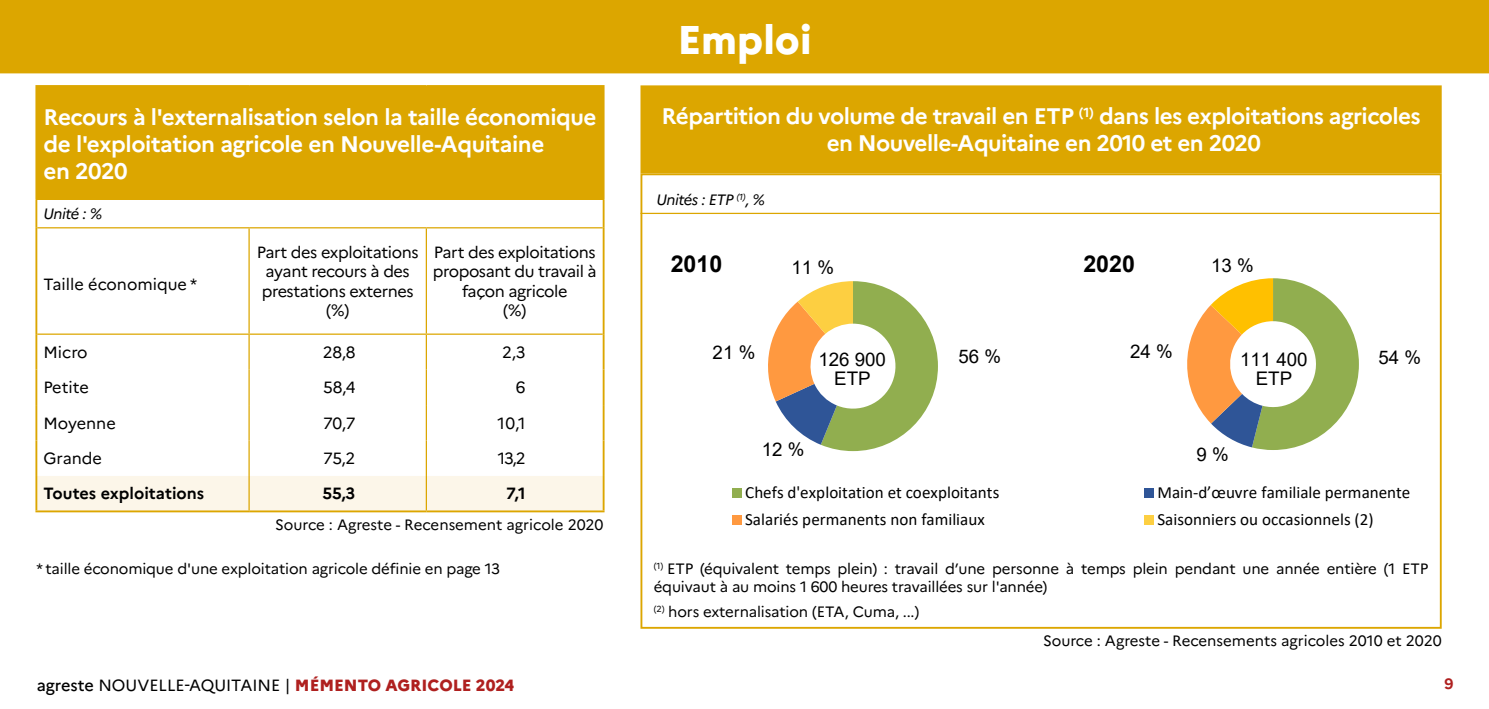
<style>
.page{position:relative;width:1489px;height:709px;background:#fff}
.page>*{position:absolute;margin:0;border:0;box-sizing:border-box;transform-origin:0 0}
.t1{font:800 40px "Marianne";color:#fff}
.t2{font:700 23.25px "Arial";color:#000}
.t3{font:700 22.5px/27px "Marianne";letter-spacing:-.025em;color:#fff}
.t4{font:18.75px/18.8px "Arial";letter-spacing:-.005em;color:#000;text-align:center}
.t5{font:17px "Calibri";color:#000}
.t6{font:16.25px/19.5px "Marianne";letter-spacing:-.025em;color:#000;text-align:center}
.t7{font:16.25px "Marianne";color:#000}
.t8{font:700 16.25px "Marianne";color:#000}
.t9{font:15px/18px "Marianne";letter-spacing:-.01em;color:#000}
.t10{font:italic 15px "Marianne";letter-spacing:-.03em;color:#000}
.t11{font:700 15px "Marianne";color:#af201f}
.s1{font-weight:500}
.s2{font-weight:800;color:#af201f}
</style>
<div class="page">
<div style="left:640px;top:173px;width:801px;height:455px;border:2px solid #dca600"></div>
<div style="left:0;top:0;width:1488px;height:73px;background:#dca600"></div>
<div style="left:36px;top:86px;width:567px;height:113px;background:#dca600"></div>
<div style="left:37px;top:476px;width:565px;height:34px;background:#fcf6e9"></div>
<hr style="left:602px;top:87px;width:2px;height:112px;background:#dca600">
<hr style="left:602px;top:199px;width:2px;height:29px;background:#dca600">
<hr style="left:426px;top:228px;width:1px;height:105px;background:#dca600">
<hr style="left:426px;top:335px;width:1px;height:34px;background:#dca600">
<hr style="left:426px;top:369px;width:1px;height:36px;background:#dca600">
<hr style="left:426px;top:405px;width:1px;height:35px;background:#dca600">
<hr style="left:426px;top:440px;width:1px;height:36px;background:#dca600">
<hr style="left:426px;top:476px;width:1px;height:34px;background:#dca600">
<hr style="left:248px;top:228px;width:2px;height:105px;background:#dca600">
<hr style="left:248px;top:335px;width:2px;height:34px;background:#dca600">
<hr style="left:248px;top:369px;width:2px;height:36px;background:#dca600">
<hr style="left:248px;top:405px;width:2px;height:35px;background:#dca600">
<hr style="left:248px;top:440px;width:2px;height:36px;background:#dca600">
<hr style="left:248px;top:476px;width:2px;height:34px;background:#dca600">
<hr style="left:35px;top:85px;width:214px;height:2px;background:#dca600">
<hr style="left:35px;top:87px;width:2px;height:112px;background:#dca600">
<hr style="left:249px;top:85px;width:177px;height:2px;background:#dca600">
<hr style="left:426px;top:85px;width:178px;height:2px;background:#dca600">
<hr style="left:35px;top:199px;width:2px;height:29px;background:#dca600">
<hr style="left:35px;top:228px;width:2px;height:106px;background:#dca600">
<hr style="left:602px;top:228px;width:2px;height:106px;background:#dca600">
<hr style="left:35px;top:334px;width:2px;height:35px;background:#dca600">
<hr style="left:602px;top:334px;width:2px;height:35px;background:#dca600">
<hr style="left:35px;top:369px;width:2px;height:36px;background:#dca600">
<hr style="left:602px;top:369px;width:2px;height:36px;background:#dca600">
<hr style="left:35px;top:405px;width:2px;height:35px;background:#dca600">
<hr style="left:602px;top:405px;width:2px;height:35px;background:#dca600">
<hr style="left:35px;top:440px;width:2px;height:36px;background:#dca600">
<hr style="left:602px;top:440px;width:2px;height:36px;background:#dca600">
<hr style="left:35px;top:476px;width:2px;height:34px;background:#dca600">
<hr style="left:602px;top:476px;width:2px;height:34px;background:#dca600">
<hr style="left:35px;top:510px;width:214px;height:2px;background:#dca600">
<hr style="left:249px;top:510px;width:177px;height:2px;background:#dca600">
<hr style="left:426px;top:510px;width:178px;height:2px;background:#dca600">
<hr style="left:37px;top:227px;width:212px;height:1px;background:#dca600">
<hr style="left:249px;top:227px;width:177px;height:1px;background:#dca600">
<hr style="left:426px;top:227px;width:176px;height:1px;background:#dca600">
<hr style="left:37px;top:333px;width:212px;height:2px;background:#dca600">
<hr style="left:249px;top:333px;width:177px;height:2px;background:#dca600">
<hr style="left:426px;top:333px;width:176px;height:2px;background:#dca600">
<div style="left:641px;top:86px;width:799px;height:86px;background:#dca600"></div>
<div style="left:640px;top:85px;width:801px;height:88px;border:2px solid #dca600"></div>
<hr style="left:640px;top:213px;width:799px;height:1px;background:#dca600">
<svg style="left:768px;top:281px;width:169px;height:170px"></svg>
<div style="left:732px;top:489px;width:9px;height:9px;background:#91ae4f"></div>
<div style="left:1144px;top:489px;width:9px;height:9px;background:#2f5597"></div>
<div style="left:732px;top:515px;width:9px;height:9px;background:#ff9940"></div>
<div style="left:1144px;top:515px;width:9px;height:9px;background:#fdcf41"></div>
<svg style="left:1187px;top:278px;width:171px;height:172px"></svg>
<h3 class="t3" style="left:43px;top:101px;width:554px">Recours à l'externalisation selon la taille économique de l'exploitation agricole en Nouvelle-Aquitaine<br>en 2020</h3>
<p class="t10" style="left:43px;top:202px;width:60px">Unité : %</p>
<p class="t7" style="left:43px;top:272px;width:155px">Taille économique *</p>
<p class="t6" style="left:257px;top:241px;width:163px">Part des exploitations ayant recours à des prestations externes (%)</p>
<p class="t6" style="left:433px;top:241px;width:165px">Part des exploitations proposant du travail à façon agricole<br>(%)</p>
<p class="t6" style="left:43px;top:341px;width:46px">Micro</p>
<p class="t6" style="left:323px;top:341px;width:34px">28,8</p>
<p class="t6" style="left:502px;top:341px;width:25px">2,3</p>
<p class="t6" style="left:43px;top:376px;width:47px">Petite</p>
<p class="t6" style="left:323px;top:376px;width:34px">58,4</p>
<p class="t6" style="left:516px;top:376px;width:11px">6</p>
<p class="t7" style="left:43px;top:410px;width:74px">Moyenne</p>
<p class="t6" style="left:323px;top:412px;width:34px">70,7</p>
<p class="t6" style="left:497px;top:412px;width:30px">10,1</p>
<p class="t6" style="left:43px;top:447px;width:60px">Grande</p>
<p class="t6" style="left:323px;top:447px;width:34px">75,2</p>
<p class="t6" style="left:498px;top:447px;width:29px">13,2</p>
<p class="t8" style="left:43px;top:481px;width:162px">Toutes exploitations</p>
<p class="t8" style="left:322px;top:481px;width:34px">55,3</p>
<p class="t8" style="left:506px;top:481px;width:21px">7,1</p>
<p class="t9" style="left:275px;top:514px;width:330px">Source : Agreste - Recensement agricole 2020</p>
<p class="t9" style="left:36px;top:558px;width:465px">* taille économique d'une exploitation agricole définie en page 13</p>
<h1 class="t1" style="left:677px;top:9px;width:136px">Emploi</h1>
<h3 class="t3" style="left:661px;top:101px;width:760px;text-align:center">Répartition du volume de travail en ETP <sup>(1)</sup> dans les exploitations agricoles en Nouvelle-Aquitaine en 2010 et en 2020</h3>
<p class="t10" style="left:656px;top:187px;width:110px">Unités : ETP <sup>(1)</sup>, %</p>
<h2 class="t2" style="left:670px;top:247px;width:53px">2010</h2>
<p class="t4" style="left:791px;top:257px;width:44px">11 %</p>
<h2 class="t2" style="left:1083px;top:248px;width:53px">2020</h2>
<p class="t4" style="left:1210px;top:256px;width:44px">13 %</p>
<p class="t4" style="left:712px;top:343px;width:44px">21 %</p>
<p class="t4" style="left:818px;top:350px;width:69px">126 900<br>ETP</p>
<p class="t4" style="left:958px;top:347px;width:44px">56 %</p>
<p class="t4" style="left:1130px;top:342px;width:44px">24 %</p>
<p class="t4" style="left:1239px;top:350px;width:69px">111 400<br>ETP</p>
<p class="t4" style="left:1378px;top:347px;width:44px">54 %</p>
<p class="t4" style="left:761px;top:440px;width:44px">12 %</p>
<p class="t4" style="left:1196px;top:445px;width:34px">9 %</p>
<p class="t5" style="left:745px;top:480px;width:256px">Chefs d'exploitation et coexploitants</p>
<p class="t5" style="left:1157px;top:480px;width:254px">Main-d’œuvre familiale permanente</p>
<p class="t5" style="left:745px;top:507px;width:241px">Salariés permanents non familiaux</p>
<p class="t5" style="left:1157px;top:507px;width:217px">Saisonniers ou occasionnels (2)</p>
<p class="t9" style="left:653px;top:558px;width:776px"><sup>(1)</sup> ETP (équivalent temps plein) : travail d’une personne à temps plein pendant une année entière (1 ETP équivaut à au moins 1 600 heures travaillées sur l'année)</p>
<p class="t9" style="left:653px;top:601px;width:267px"><sup>(2)</sup> hors externalisation (ETA, Cuma, ...)</p>
<p class="t9" style="left:1042px;top:630px;width:400px">Source : Agreste - Recensements agricoles 2010 et 2020</p>
<p class="t7" style="left:37px;top:673px;width:479px"><span class="s1">agreste</span> NOUVELLE-AQUITAINE | <span class="s2">MÉMENTO AGRICOLE 2024</span></p>
<p class="t11" style="left:1444px;top:672px;width:10px">9</p>
</div>
